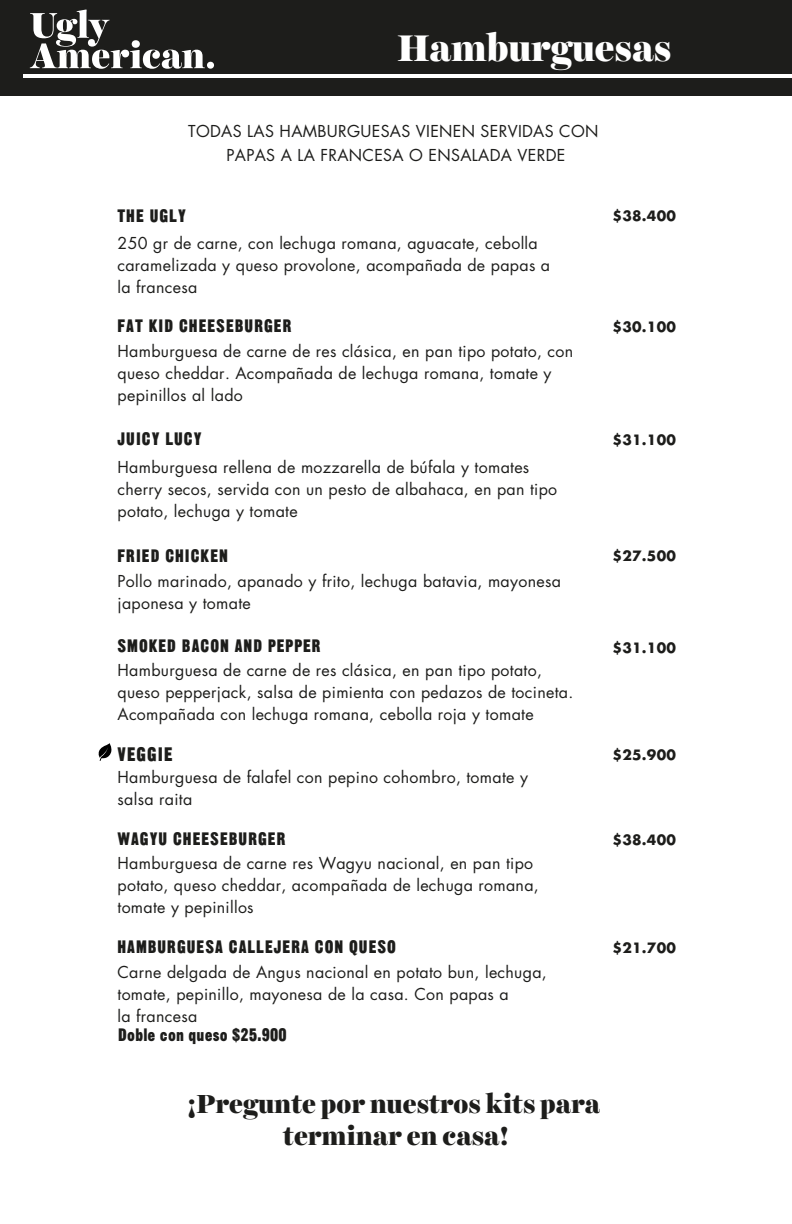
<style>
.page{position:relative;width:792px;height:1224px;background:#fff}
.page>*{position:absolute;margin:0;border:0;box-sizing:border-box;transform-origin:0 0}
.t1{font:900 37.6px "Harriet Display";color:#fff}
.t2{font:900 26.5px/31.8px "Harriet Display";color:#1d1d1b;text-align:center}
.t3{font:19px "Gothic CG No 4";letter-spacing:.04em;color:#1d1d1b}
.t4{font:17.5px "Gothic CG No 4";letter-spacing:.04em;color:#1d1d1b}
.t5{font:17.5px "Gothic CG No 4";color:#1d1d1b}
.t6{font:16px/21.9px "Futura Std";letter-spacing:.02em;color:#1d1d1b}
.t7{font:700 13.9px "Futura Std";letter-spacing:.02em;color:#1d1d1b}
</style>
<div class="page">
<div style="left:0;top:1px;width:792px;height:95px;background:#1d1d1b"></div>
<img style="left:30px;top:10px;width:152px;height:59px">
<hr style="left:23px;top:74px;width:769px;height:4px;background:#fff">
<svg style="left:99px;top:743px;width:13px;height:18px"></svg>
<h1 class="t1" style="left:397px;top:21px;width:276px">Hamburguesas</h1>
<p class="t6" style="left:188px;top:119px;width:412px;line-height:24px;text-align:center">TODAS LAS HAMBURGUESAS VIENEN SERVIDAS CON<br>PAPAS A LA FRANCESA O ENSALADA VERDE</p>
<p class="t4" style="left:118px;top:205px;width:70px">THE UGLY</p>
<p class="t7" style="left:613px;top:207px;width:65px">$38.400</p>
<p class="t6" style="left:118px;top:232px;width:434px">250 gr de carne, con lechuga romana, aguacate, cebolla caramelizada y queso provolone, acompañada de papas a la francesa</p>
<p class="t4" style="left:118px;top:315px;width:176px">FAT KID CHEESEBURGER</p>
<p class="t7" style="left:613px;top:318px;width:65px">$30.100</p>
<p class="t6" style="left:118px;top:341px;width:457px">Hamburguesa de carne de res clásica, en pan tipo potato, con queso cheddar. Acompañada de lechuga romana, tomate y pepinillos al lado</p>
<p class="t4" style="left:118px;top:428px;width:86px">JUICY LUCY</p>
<p class="t7" style="left:613px;top:431px;width:65px">$31.100</p>
<p class="t6" style="left:118px;top:457px;width:441px">Hamburguesa rellena de mozzarella de búfala y tomates cherry secos, servida con un pesto de albahaca, en pan tipo potato, lechuga y tomate</p>
<p class="t4" style="left:118px;top:545px;width:112px">FRIED CHICKEN</p>
<p class="t7" style="left:613px;top:547px;width:65px">$27.500</p>
<p class="t6" style="left:118px;top:570px;width:445px">Pollo marinado, apanado y frito, lechuga batavia, mayonesa japonesa y tomate</p>
<p class="t4" style="left:118px;top:635px;width:205px">SMOKED BACON AND PEPPER</p>
<p class="t7" style="left:613px;top:638px;width:65px">$31.100</p>
<p class="t6" style="left:118px;top:659px;width:457px">Hamburguesa de carne de res clásica, en pan tipo potato, queso pepperjack, salsa de pimienta con pedazos de tocineta.<br>Acompañada con lechuga romana, cebolla roja y tomate</p>
<p class="t3" style="left:118px;top:743px;width:57px">VEGGIE</p>
<p class="t6" style="left:118px;top:767px;width:412px">Hamburguesa de falafel con pepino cohombro, tomate y salsa raita</p>
<p class="t7" style="left:613px;top:746px;width:65px">$25.900</p>
<p class="t4" style="left:118px;top:828px;width:170px">WAGYU CHEESEBURGER</p>
<p class="t7" style="left:613px;top:831px;width:65px">$38.400</p>
<p class="t6" style="left:118px;top:852px;width:423px">Hamburguesa de carne res Wagyu nacional, en pan tipo potato, queso cheddar, acompañada de lechuga romana, tomate y pepinillos</p>
<p class="t4" style="left:118px;top:936px;width:280px">HAMBURGUESA CALLEJERA CON QUESO</p>
<p class="t7" style="left:613px;top:939px;width:65px">$21.700</p>
<p class="t6" style="left:118px;top:961px;width:431px">Carne delgada de Angus nacional en potato bun, lechuga, tomate, pepinillo, mayonesa de la casa. Con papas a<br>la francesa</p>
<p class="t5" style="left:118px;top:1024px;width:170px">Doble con queso $25.900</p>
<h2 class="t2" style="left:187px;top:1087px;width:414px">¡Pregunte por nuestros kits para terminar en casa!</h2>
</div>
